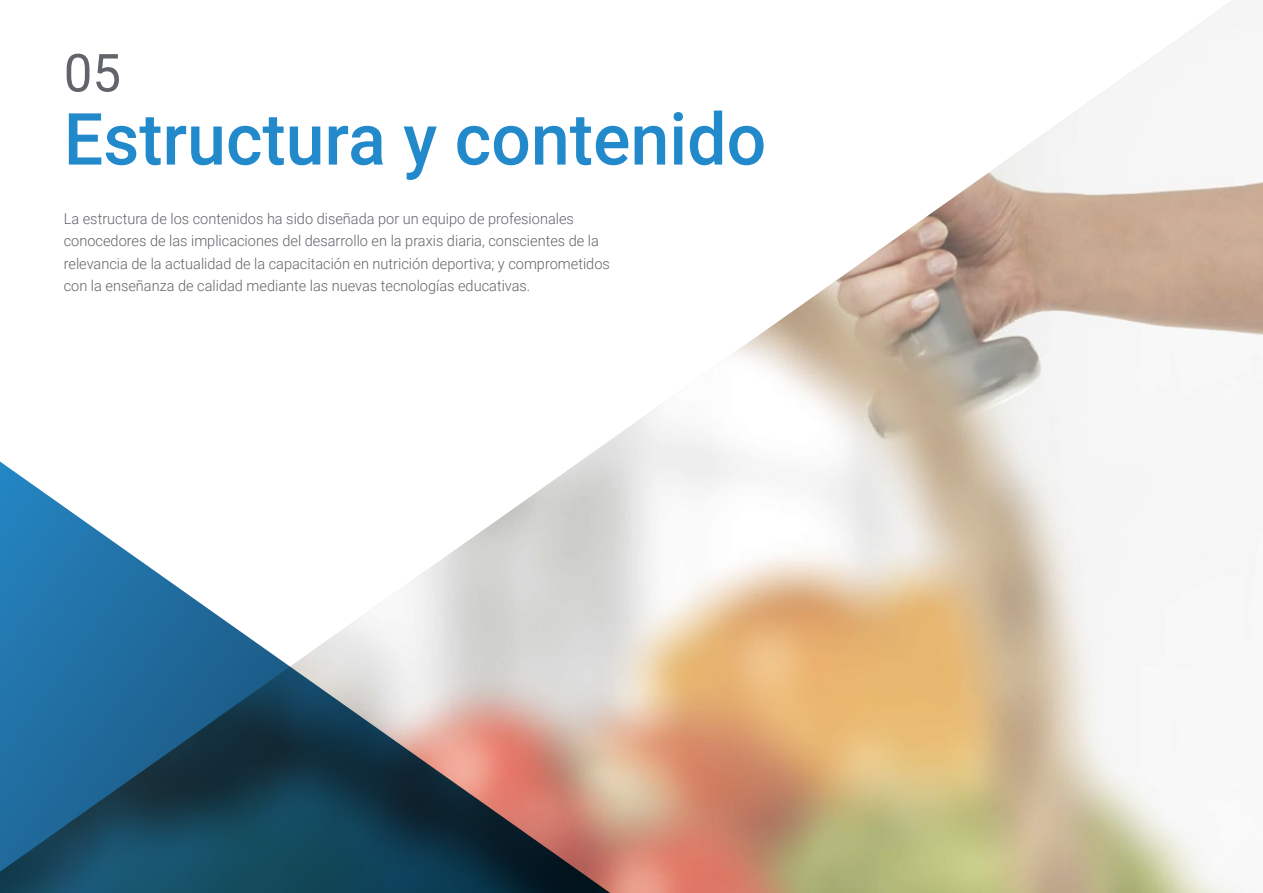
<style>
.page{position:relative;width:1263px;height:893px;background:#fff}
.page>*{position:absolute;margin:0;border:0;box-sizing:border-box;transform-origin:0 0}
.t1{font:500 72px "Roboto";color:#2289ca}
.t2{font:52.5px "Roboto";color:#61646a}
.t3{font:300 15px/22.5px "Roboto";color:#61646a}
</style>
<div class="page">
<img style="left:602px;top:0;width:661px;height:893px">
<svg style="left:0;top:446px;width:640px;height:447px"></svg>
<h2 class="t2" style="left:64px;top:36px;width:59px">05</h2>
<h1 class="t1" style="left:64px;top:89px;width:704px">Estructura y contenido</h1>
<p class="t3" style="left:64px;top:207px;width:548px">La estructura de los contenidos ha sido diseñada por un equipo de profesionales conocedores de las implicaciones del desarrollo en la praxis diaria, conscientes de la relevancia de la actualidad de la capacitación en nutrición deportiva; y comprometidos con la enseñanza de calidad mediante las nuevas tecnologías educativas.</p>
</div>
